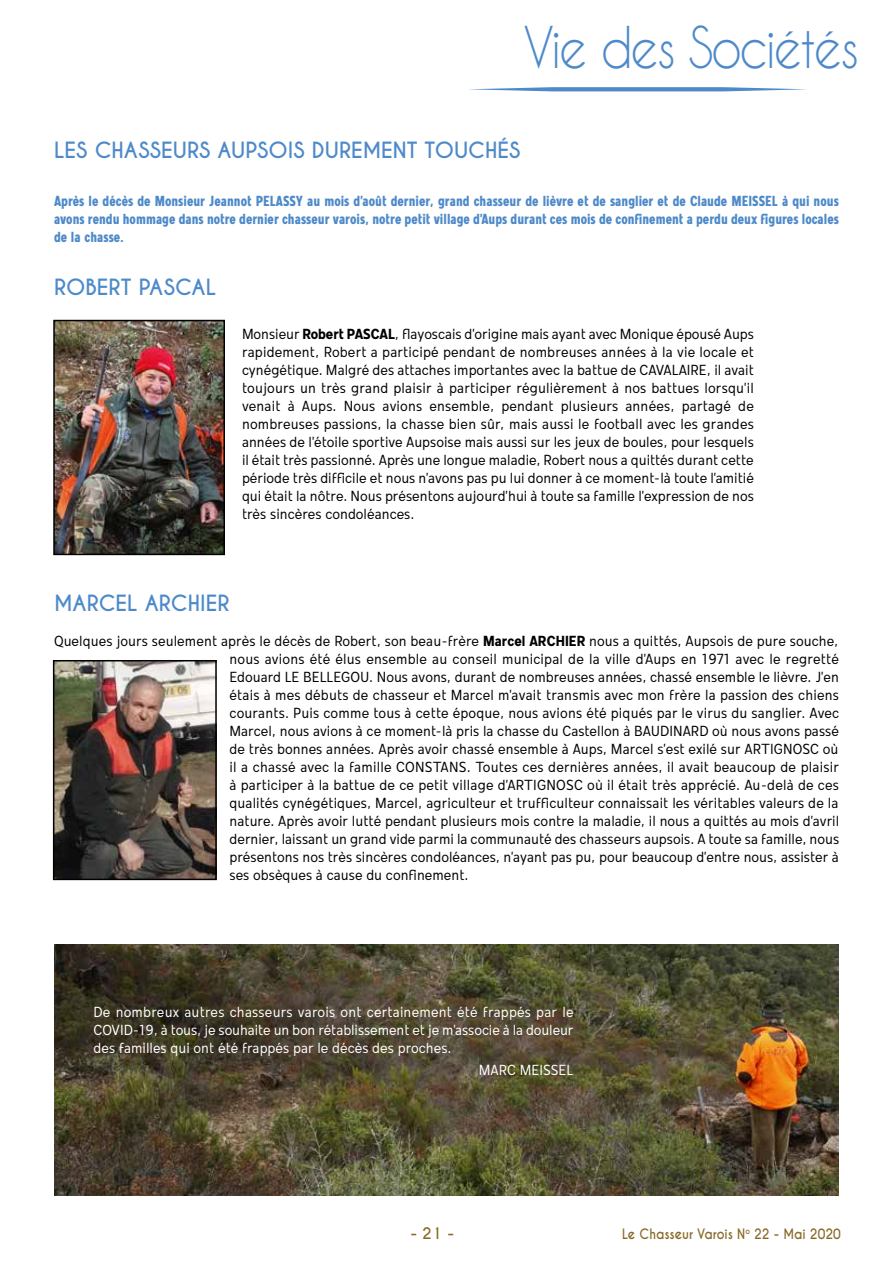
<style>
.page{position:relative;width:893px;height:1263px;background:#fff}
.page>*{position:absolute;margin:0;border:0;box-sizing:border-box;transform-origin:0 0}
.t1{font:54px "Caviar Dreams";letter-spacing:-.04em;color:#4e8ac9;scale:.9 1}
.t2{font:700 21px "Caviar Dreams";color:#4e8ac9}
.t3{font:condensed 15px/18px "Mollen Personal Use";color:#000;text-align:justify}
.t4{font:700 condensed 15px/18px "Mollen Personal Use";color:#4e8ac9;text-align:justify}
.t5{font:condensed 15px/18px "Mollen Personal Use";color:#fff;text-align:justify}
.t6{font:700 15px "Caviar Dreams";color:#876926}
.t7{font:700 13.5px "Caviar Dreams";color:#876926;scale:.9 1}
.s1{font-weight:700}
</style>
<div class="page">
<svg style="left:469px;top:87px;width:338px;height:4px"></svg>
<img style="left:56px;top:323px;width:166px;height:229px">
<div style="left:53px;top:320px;width:172px;height:235px;border:2px solid #000"></div>
<img style="left:54px;top:945px;width:785px;height:250px">
<img style="left:56px;top:663px;width:158px;height:214px">
<div style="left:53px;top:660px;width:164px;height:220px;border:2px solid #000"></div>
<h1 class="t1" style="left:523px;top:15px;width:375px">Vie des Sociétés</h1>
<h2 class="t2" style="left:54px;top:137px;width:468px">LES CHASSEURS AUPSOIS DUREMENT TOUCHÉS</h2>
<p class="t4" style="left:54px;top:191px;width:786px">Après le décès de Monsieur Jeannot PELASSY au mois d’août dernier, grand chasseur de lièvre et de sanglier et de Claude MEISSEL à qui nous avons rendu hommage dans notre dernier chasseur varois, notre petit village d’Aups durant ces mois de confinement a perdu deux figures locales de la chasse.</p>
<h2 class="t2" style="left:54px;top:274px;width:164px">ROBERT PASCAL</h2>
<p class="t3" style="left:242px;top:325px;width:513px">Monsieur <span class="s1">Robert PASCAL</span>, flayoscais d’origine mais ayant avec Monique épousé Aups rapidement, Robert a participé pendant de nombreuses années à la vie locale et cynégétique. Malgré des attaches importantes avec la battue de CAVALAIRE, il avait toujours un très grand plaisir à participer régulièrement à nos battues lorsqu’il venait à Aups. Nous avions ensemble, pendant plusieurs années, partagé de nombreuses passions, la chasse bien sûr, mais aussi le football avec les grandes années de l’étoile sportive Aupsoise mais aussi sur les jeux de boules, pour lesquels il était très passionné. Après une longue maladie, Robert nous a quittés durant cette période très difficile et nous n’avons pas pu lui donner à ce moment-là toute l’amitié qui était la nôtre. Nous présentons aujourd’hui à toute sa famille l’expression de nos très sincères condoléances.</p>
<h2 class="t2" style="left:54px;top:590px;width:177px">MARCEL ARCHIER</h2>
<p class="t3" style="left:230px;top:631px;width:611px;text-indent:-176px">Quelques jours seulement après le décès de Robert, son beau-frère <span class="s1">Marcel ARCHIER</span> nous a quittés, Aupsois de pure souche, nous avions été élus ensemble au conseil municipal de la ville d’Aups en 1971 avec le regretté Edouard LE BELLEGOU. Nous avons, durant de nombreuses années, chassé ensemble le lièvre. J’en étais à mes débuts de chasseur et Marcel m’avait transmis avec mon frère la passion des chiens courants. Puis comme tous à cette époque, nous avions été piqués par le virus du sanglier. Avec Marcel, nous avions à ce moment-là pris la chasse du Castellon à BAUDINARD où nous avons passé de très bonnes années. Après avoir chassé ensemble à Aups, Marcel s’est exilé sur ARTIGNOSC où il a chassé avec la famille CONSTANS. Toutes ces dernières années, il avait beaucoup de plaisir à participer à la battue de ce petit village d’ARTIGNOSC où il était très apprécié. Au-delà de ces qualités cynégétiques, Marcel, agriculteur et trufficulteur connaissait les véritables valeurs de la nature. Après avoir lutté pendant plusieurs mois contre la maladie, il nous a quittés au mois d’avril dernier, laissant un grand vide parmi la communauté des chasseurs aupsois. A toute sa famille, nous présentons nos très sincères condoléances, n’ayant pas pu, pour beaucoup d’entre nous, assister à ses obsèques à cause du confinement.</p>
<p class="t5" style="left:94px;top:1002px;width:482px">De nombreux autres chasseurs varois ont certainement été frappés par le COVID-19, à tous, je souhaite un bon rétablissement et je m’associe à la douleur des familles qui ont été frappés par le décès des proches.</p>
<p class="t5" style="left:479px;top:1061px;width:96px">MARC MEISSEL</p>
<p class="t6" style="left:410px;top:1224px;width:45px">- 21 -</p>
<p class="t7" style="left:622px;top:1225px;width:244px">Le Chasseur Varois N<sup>o</sup> 22 - Mai 2020</p>
</div>
